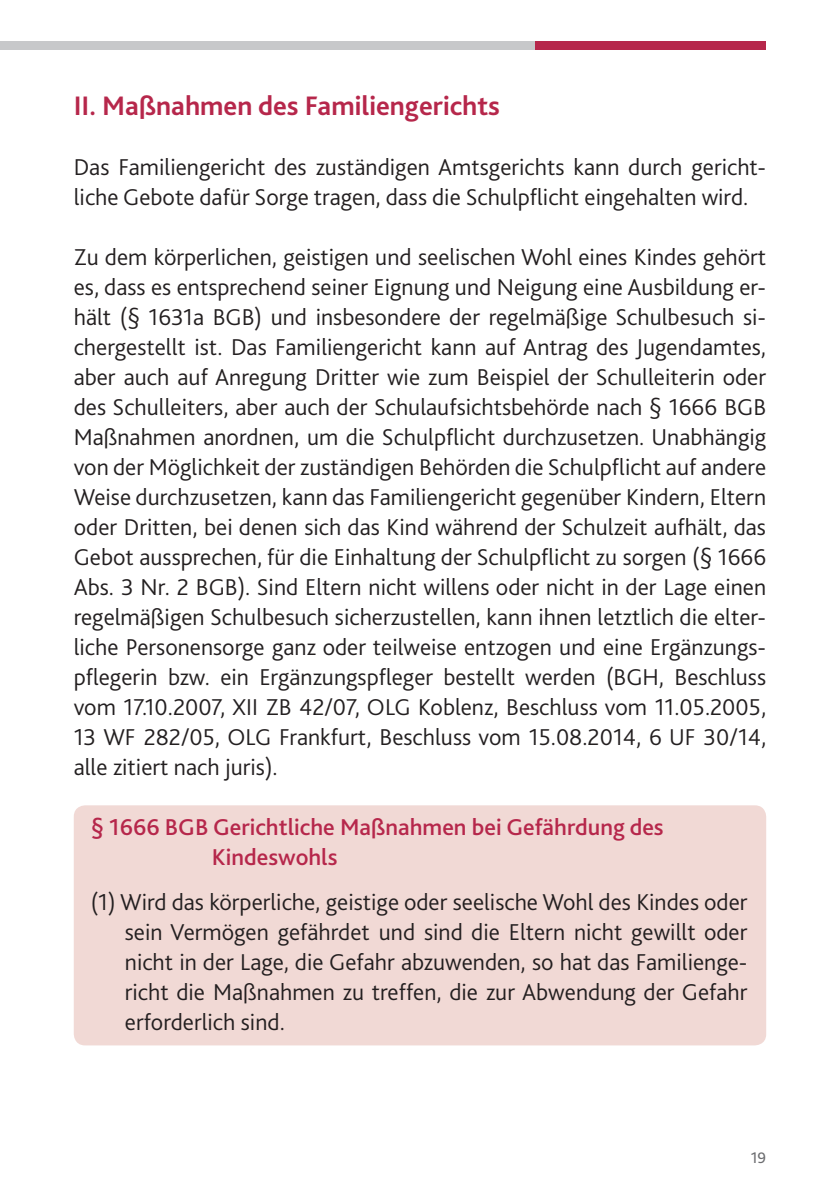
<style>
.page{position:relative;width:840px;height:1191px;background:#fff}
.page>*{position:absolute;margin:0;border:0;box-sizing:border-box;transform-origin:0 0}
.t1{font:700 28px "Bliss 2";color:#b6274b}
.t2{font:300 24px/30px "Bliss 2";color:#231f20}
.t3{font:500 24px/30px "Bliss 2";color:#b6274b}
.t4{font:16px "Bliss 2";color:#6c6d70}
</style>
<div class="page">
<div style="left:0;top:41px;width:535px;height:9px;background:#c7c8ca"></div>
<div style="left:535px;top:41px;width:230px;height:9px;background:#b6274b"></div>
<div style="left:74px;top:805px;width:691px;height:240px;background:#f1d9d5;border-radius:11px"></div>
<p class="t1" style="left:74px;top:88px;width:427px">II . Maßnahmen des Familiengerichts</p>
<p class="t2" style="left:74px;top:151px;width:693px">Das Familiengericht des zuständigen Amtsgerichts kann durch gericht&shy;liche Gebote dafür Sorge tragen, dass die Schulpflicht eingehalten wird.</p>
<p class="t2" style="left:74px;top:241px;width:693px">Zu dem körperlichen, geistigen und seelischen Wohl eines Kindes gehört es, dass es entsprechend seiner Eignung und Neigung eine Ausbildung er&shy;hält (§ 1631a BGB) und insbesondere der regelmäßige Schulbesuch si&shy;chergestellt ist. Das Familiengericht kann auf Antrag des Jugendamtes, aber auch auf Anregung Dritter wie zum Beispiel der Schulleiterin oder des Schulleiters, aber auch der Schulaufsichtsbehörde nach § 1666 BGB Maßnahmen anordnen, um die Schulpflicht durchzusetzen. U nabhängig von der Möglichkeit der zuständigen Behörden die Schulpflicht auf andere Weise durchzusetzen, kann das Familiengericht gegenüber Kindern, Eltern oder Dritten, bei denen sich das Kind während der Schulzeit aufhält, das Gebot aussprechen, für die Einhaltung der Schulpflicht zu sorgen (§ 1666<br>Abs. 3 N r. 2 BGB). Sind Eltern nicht willens oder nicht in der Lage einen regelmäßigen Schulbesuch sicherzustellen, kann ihnen letztlich die elter&shy;liche Personensorge ganz oder teilweise entzogen und eine Ergänzungs&shy;pflegerin bzw. ein Ergänzungspfleger bestellt werden (BGH</p>
<p class="t2" style="left:74px;top:661px;width:693px;text-align:justify;text-indent:585px">, Beschluss vom 17.10.2007, XII ZB 42/07, OLG Koblenz, Beschluss vom 11.05.2005, 13 WF 282/05, OLG Frankfurt, Beschluss vom 15.08.2014, 6 UF 30/14, alle zitiert nach juris).</p>
<p class="t3" style="left:212px;top:811px;width:453px;text-indent:-121px">§ 1666 BGB Gerichtliche Maßnahmen bei Gefährdung des<br>Kindeswohls</p>
<p class="t2" style="left:125px;top:886px;width:623px;text-align:justify;text-indent:-34px">(1) Wird das körperliche, geistige oder seelische Wohl des Kindes oder sein Vermögen gefährdet und sind die Eltern nicht gewillt oder nicht in der Lage, die Gefahr abzuwenden, so hat das Familienge&shy;richt die Maßnahmen zu treffen, die zur Abwendung der Gefahr erforderlich sind.</p>
<p class="t4" style="left:750px;top:1147px;width:17px">19</p>
</div>
